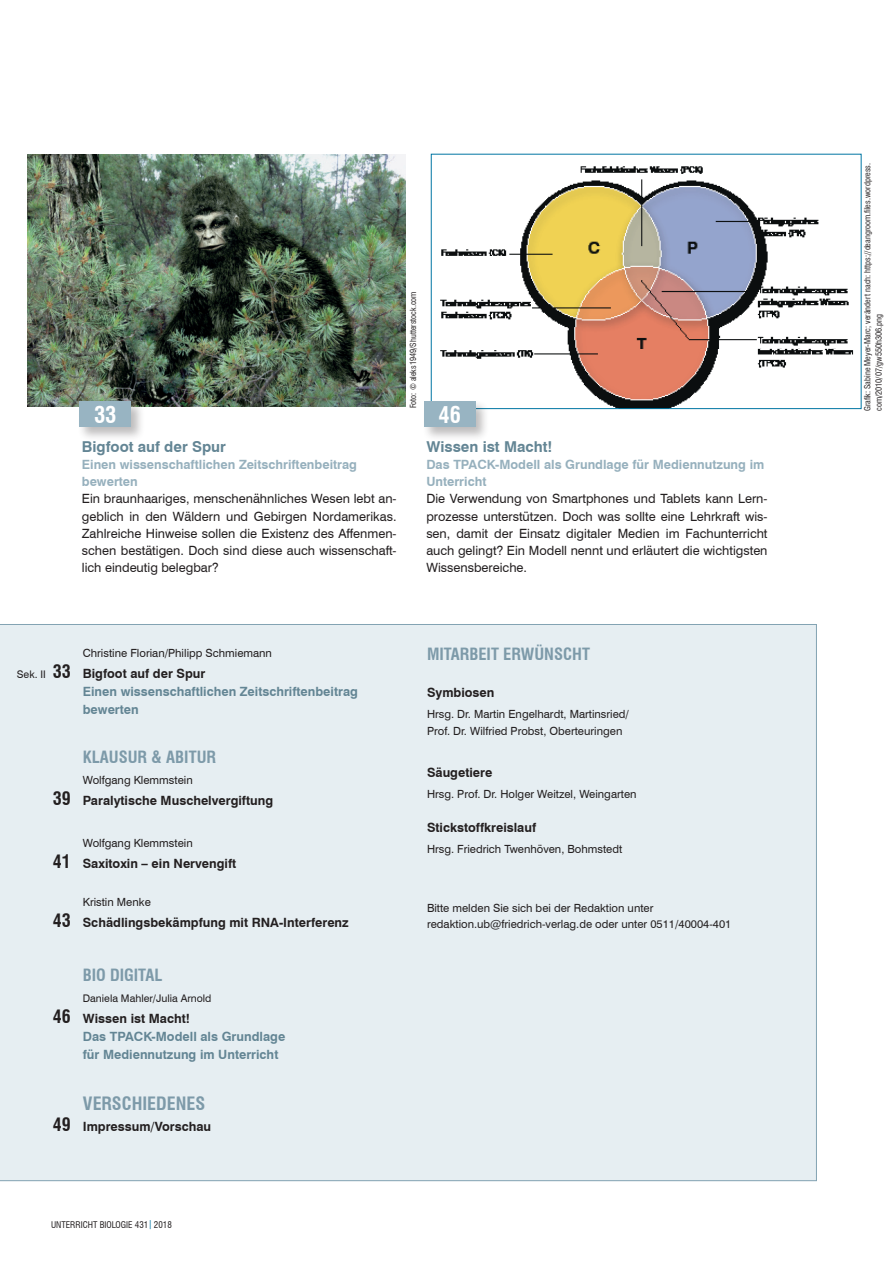
<style>
.page{position:relative;width:893px;height:1263px;background:#fff}
.page>*{position:absolute;margin:0;border:0;box-sizing:border-box;transform-origin:0 0}
.t1{font:700 condensed 22.5px "Swiss 721 BT";color:#fff}
.t2{font:700 condensed 18px "Swiss 721 BT";color:#7d9aa9}
.t3{font:700 condensed 16.5px "Swiss 721 BT";color:#7d9aa9}
.t4{font:700 15px "Swiss 721 BT";color:#638594}
.t5{font:12.75px/17.2px "Swiss 721 BT";color:#231f20;text-align:justify}
.t6{font:700 12.75px "Swiss 721 BT";color:#231f20}
.t7{font:700 12.75px/18px "Swiss 721 BT";color:#638594}
.t8{font:700 12.75px/17.2px "Swiss 721 BT";color:#96b0bd}
.t9{font:11.25px/16.5px "Swiss 721 BT";color:#231f20}
.t10{font:10.5px "Swiss 721 BT";color:#231f20}
.t11{font:condensed 9px "Swiss 721 BT";color:#231f20}
.t12{font:condensed 8.25px/11.2px "Swiss 721 BT";color:#231f20}
.s1{font-weight:400;font-size:10.5px;color:#231f20}
.s2{font-stretch:condensed;font-size:18px;color:#231f20}
.s3{color:#231f20}
.s4{font-stretch:condensed;font-size:18px}
.s5{color:#0076a3}
</style>
<div class="page">
<img style="left:27px;top:155px;width:378px;height:252px">
<img style="left:440px;top:166px;width:414px;height:241px">
<div style="left:0;top:624px;width:817px;height:557px;background:#e6eef2"></div>
<div style="left:422px;top:400px;width:67px;height:41px;background:#231f20;opacity:.3"></div>
<div style="left:424px;top:402px;width:51px;height:25px;background:#98b4c2"></div>
<div style="left:78px;top:400px;width:67px;height:41px;background:#231f20;opacity:.3"></div>
<div style="left:80px;top:402px;width:51px;height:25px;background:#98b4c2"></div>
<h1 class="t1" style="left:94px;top:401px;width:24px">33</h1>
<p class="t4" style="left:82px;top:437px;width:146px">Bigfoot auf der Spur</p>
<p class="t8" style="left:82px;top:456px;width:277px">Einen wissenschaftlichen Zeitschriftenbeitrag bewerten</p>
<p class="t5" style="left:82px;top:490px;width:316px">Ein braunhaariges, menschenähnliches Wesen lebt an&shy;geblich in den Wäldern und Gebirgen Nordamerikas.<br>Zahlreiche Hinweise sollen die Existenz des Affenmen&shy;schen bestätigen. Doch sind diese auch wissenschaft&shy;lich eindeutig belegbar?</p>
<p class="t12" style="left:408px;top:408px;width:118px;rotate:-90deg">Foto: © aleks1949/Shutterstock.com</p>
<h1 class="t1" style="left:438px;top:401px;width:24px">46</h1>
<p class="t4" style="left:426px;top:437px;width:128px">Wissen ist Macht!</p>
<p class="t8" style="left:426px;top:456px;width:339px">Das TPACK-Modell als Grundlage für Mediennutzung im<br>Unterricht</p>
<p class="t5" style="left:426px;top:490px;width:343px">Die Verwendung von Smartphones und Tablets kann Lern&shy;prozesse unterstützen. Doch was sollte eine Lehrkraft wis&shy;sen, damit der Einsatz digitaler Medien im Fachunterricht auch gelingt? Ein Modell nennt und erläutert die wichtigsten Wissensbereiche.</p>
<p class="t9" style="left:83px;top:644px;width:191px">Christine Florian/Philipp Schmiemann</p>
<p class="t7" style="left:83px;top:664px;width:277px;text-indent:-66px"><span class="s1">Sek. II</span> <span class="s2">33</span> <span class="s3">Bigfoot auf der Spur<br></span>Einen wissenschaftlichen Zeitschriftenbeitrag bewerten</p>
<p class="t3" style="left:83px;top:747px;width:135px">KLAUSUR &amp; ABITUR</p>
<p class="t9" style="left:83px;top:772px;width:111px">Wolfgang Klemmstein</p>
<p class="t6" style="left:53px;top:793px;width:222px"><span class="s4">39</span> Paralytische Muschelvergiftung</p>
<p class="t9" style="left:83px;top:835px;width:111px">Wolfgang Klemmstein</p>
<p class="t6" style="left:53px;top:856px;width:185px"><span class="s4">41</span> Saxitoxin – ein Nervengift</p>
<p class="t9" style="left:83px;top:893px;width:69px">Kristin Menke</p>
<p class="t6" style="left:53px;top:914px;width:297px"><span class="s4">43</span> Schädlingsbekämpfung mit RNA-Interferenz</p>
<p class="t3" style="left:83px;top:965px;width:81px">BIO DIGITAL</p>
<p class="t10" style="left:83px;top:992px;width:130px">Daniela Mahler/Julia Arnold</p>
<p class="t7" style="left:83px;top:1009px;width:204px;text-indent:-30px"><span class="s2">46</span> <span class="s3">Wissen ist Macht!<br></span>Das TPACK-Modell als Grundlage für Mediennutzung im Unterricht</p>
<h2 class="t2" style="left:83px;top:1092px;width:124px">VERSCHIEDENES</h2>
<p class="t6" style="left:53px;top:1118px;width:160px"><span class="s4">49</span> Impressum/Vorschau</p>
<p class="t3" style="left:427px;top:644px;width:164px">MITARBEIT ERWÜNSCHT</p>
<p class="t6" style="left:427px;top:685px;width:69px">Symbiosen</p>
<p class="t9" style="left:427px;top:706px;width:203px">Hrsg. Dr. Martin Engelhardt, Martinsried/<br>Prof. Dr. Wilfried Probst, Oberteuringen</p>
<p class="t6" style="left:427px;top:764px;width:67px">Säugetiere</p>
<p class="t9" style="left:427px;top:785px;width:211px">Hrsg. Prof. Dr. Holger Weitzel, Weingarten</p>
<p class="t6" style="left:427px;top:820px;width:111px">Stickstoffkreislauf</p>
<p class="t9" style="left:427px;top:841px;width:197px">Hrsg. Friedrich Twenhöven, Bohmstedt</p>
<p class="t9" style="left:427px;top:899px;width:306px">Bitte melden Sie sich bei der Redaktion unter redaktion.ub@friedrich-verlag.de oder unter 0511/40004-401</p>
<p class="t11" style="left:51px;top:1219px;width:122px">UNTERRICHT BIOLOGIE 431<span class="s5">|</span>2018</p>
<p class="t12" style="left:862px;top:411px;width:250px;rotate:-90deg">Grafik: Sabine Meyer-Marc; verändert nach: https://deangroom.files.wordpress. com/2010/07/gw550h306.png</p>
</div>
